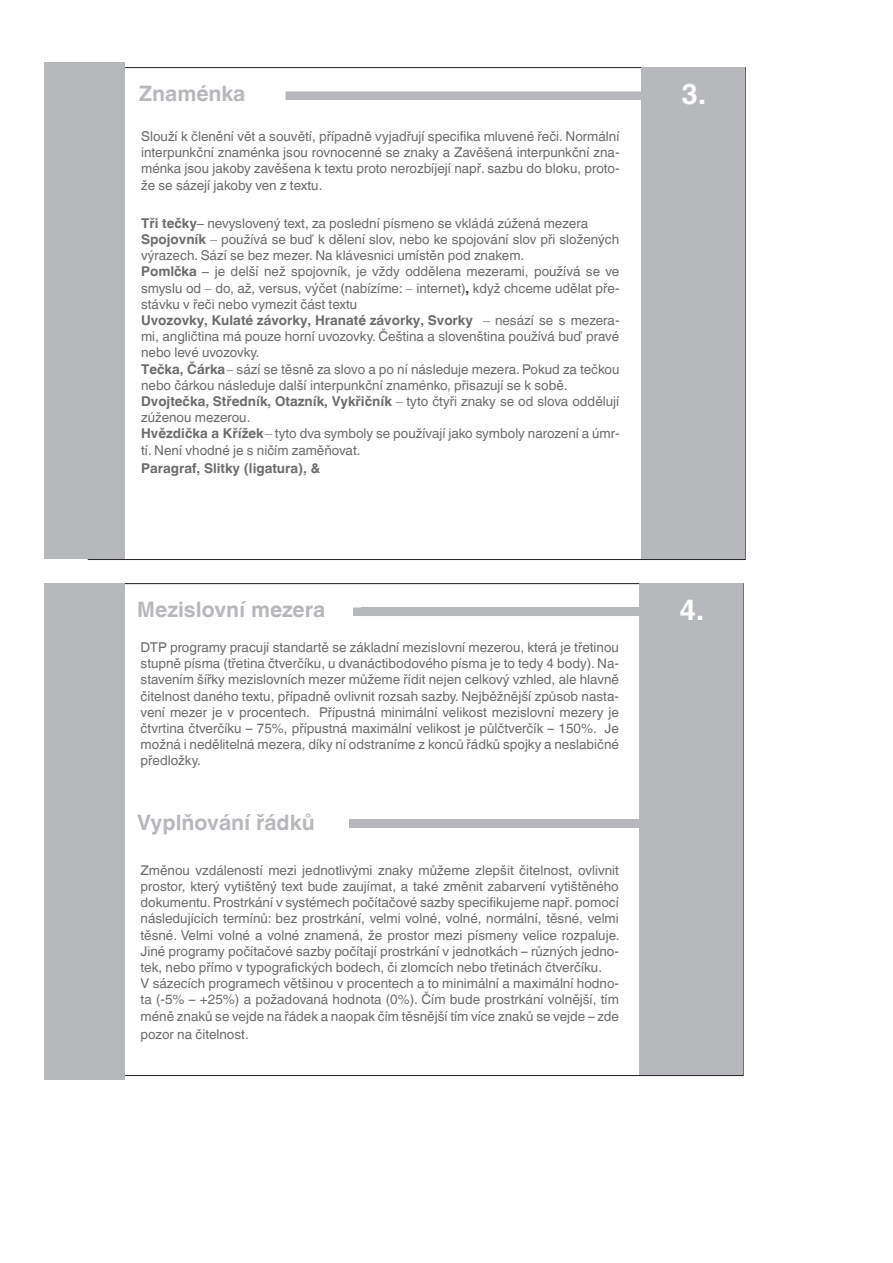
<style>
.page{position:relative;width:893px;height:1263px;background:#fff}
.page>*{position:absolute;margin:0;border:0;box-sizing:border-box;transform-origin:0 0}
.t1{font:700 28.8px "Helvetica World";color:#fff}
.t2{font:700 21.3px "Helvetica World";color:#b7b8bb}
.t3{font:13.5px/16.2px "Helvetica World";color:#6c6c6f;text-align:justify}
.t4{font:700 13.5px "Helvetica World";color:#6c6c6f}
.s1{font-weight:700}
.s2{font-family:"Times New Roman";color:#231f20}
.s3{font-family:"Times New Roman"}
.s4{font-weight:700;color:#231f20}
</style>
<div class="page">
<div style="left:88px;top:67px;width:657px;height:493px;background:#fff;border:1px solid #231f20"></div>
<div style="left:641px;top:67px;width:104px;height:492px;background:#b7b8bb"></div>
<div style="left:45px;top:62px;width:80px;height:497px;background:#b7b8bb"></div>
<div style="left:286px;top:91px;width:391px;height:9px;background:#b7b8bb"></div>
<div style="left:86px;top:583px;width:657px;height:493px;background:#fff;border:1px solid #231f20"></div>
<div style="left:639px;top:583px;width:104px;height:492px;background:#b7b8bb"></div>
<div style="left:283px;top:607px;width:391px;height:9px;background:#b7b8bb"></div>
<div style="left:261px;top:598px;width:91px;height:32px;background:#fff"></div>
<div style="left:350px;top:820px;width:291px;height:8px;background:#b7b8bb"></div>
<div style="left:45px;top:583px;width:80px;height:497px;background:#b7b8bb"></div>
<p class="t2" style="left:139px;top:81px;width:107px">Znaménka</p>
<p class="t1" style="left:682px;top:77px;width:26px">3.</p>
<p class="t3" style="left:141px;top:128px;width:480px">Slouží k členění vět a souvětí, případně vyjadřují specifika mluvené řeči. Normální interpunkční znaménka jsou rovnocenné se znaky a Zavěšená interpunkční zna&shy;ménka jsou jakoby zavěšena k textu proto nerozbíjejí např. sazbu do bloku, proto&shy;že se sázejí jakoby ven z textu.</p>
<p class="t3" style="left:141px;top:215px;width:480px;text-align:left"><span class="s1">Tři tečky</span><span class="s2">–</span> nevyslovený text, za poslední písmeno se vkládá zúžená mezera <span class="s1">Spojovník</span> <span class="s3">–</span> používá se buď k dělení slov, nebo ke spojování slov při složených výrazech. Sází se bez mezer. Na klávesnici umístěn pod znakem.<br><span class="s1">Pomlčka</span> <span class="s2">–</span> je delší než spojovník, je vždy oddělena mezerami, používá se ve smyslu od <span class="s3">–</span> do, až, versus, výčet (nabízíme: <span class="s3">–</span> internet)<span class="s4">,</span> když chceme udělat pře&shy;stávku v řeči nebo vymezit část textu<br><span class="s1">Uvozovky, Kulaté závorky, Hranaté závorky, Svorky</span> <span class="s3">–</span> nesází se s mezera&shy;mi, angličtina má pouze horní uvozovky. Čeština a slovenština používá buď pravé nebo levé uvozovky.<br><span class="s1">Tečka, Čárka</span><span class="s3">–</span> sází se těsně za slovo a po ní následuje mezera. Pokud za tečkou nebo čárkou následuje další interpunkční znaménko, přisazují se k sobě.<br><span class="s1">Dvojtečka, Středník, Otazník, Vykřičník</span> <span class="s3">–</span> tyto čtyři znaky se od slova oddělují zúženou mezerou.<br><span class="s1">Hvězdička a Křížek</span><span class="s3">–</span> tyto dva symboly se používají jako symboly narození a úmr&shy;tí. Není vhodné je s ničím zaměňovat.</p>
<p class="t4" style="left:141px;top:460px;width:181px">Paragraf, Slitky (ligatura), &amp;</p>
<p class="t2" style="left:137px;top:597px;width:189px">Mezislovní mezera</p>
<p class="t1" style="left:680px;top:593px;width:26px">4.</p>
<p class="t3" style="left:141px;top:639px;width:480px">DTP programy pracují standartě se základní mezislovní mezerou, která je třetinou stupně písma (třetina čtverčíku, u dvanáctibodového písma je to tedy 4 body). Na&shy;stavením šířky mezislovních mezer můžeme řídit nejen celkový vzhled, ale hlavně čitelnost daného textu, případně ovlivnit rozsah sazby. Nejběžnější způsob nasta&shy;vení mezer je v procentech. Přípustná minimální velikost mezislovní mezery je čtvrtina čtverčíku – 75%, přípustná maximální velikost je půlčtverčík – 150%. Je možná i nedělitelná mezera, díky ní odstraníme z konců řádků spojky a neslabičné předložky.</p>
<p class="t2" style="left:137px;top:810px;width:179px">Vyplňování řádků</p>
<p class="t3" style="left:141px;top:862px;width:481px;text-align:left">Změnou vzdáleností mezi jednotlivými znaky můžeme zlepšit čitelnost, ovlivnit prostor, který vytištěný text bude zaujímat, a také změnit zabarvení vytištěného dokumentu.Prostrkání v systémech počítačové sazby specifikujeme např. pomocí následujících termínů: bez prostrkání, velmi volné, volné, normální, těsné, velmi těsné. Velmi volné a volné znamená, že prostor mezi písmeny velice rozpaluje.<br>Jiné programy počítačové sazby počítají prostrkání v jednotkách – různých jedno&shy;tek, nebo přímo v typografických bodech, či zlomcích nebo třetinách čtverčíku.<br>V sázecích programech většinou v procentech a to minimální a maximální hodno&shy;ta (-5% – +25%) a požadovaná hodnota (0%). Čím bude prostrkání volnější, tím méně znaků se vejde na řádek a naopak čím těsnější tím více znaků se vejde – zde</p>
<p class="t3" style="left:141px;top:1026px;width:110px">pozor na čitelnost.</p>
</div>
